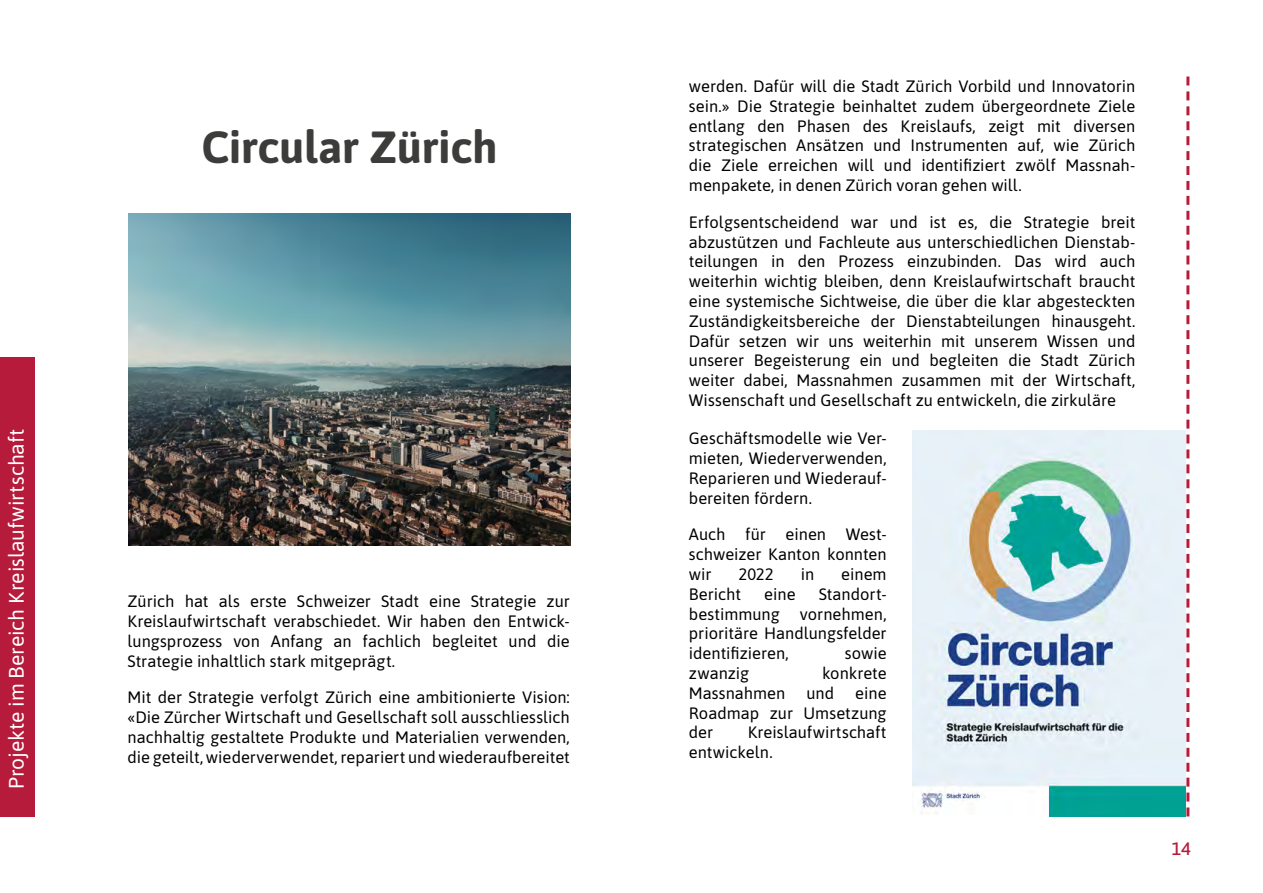
<style>
.page{position:relative;width:1263px;height:893px;background:#fff}
.page>*{position:absolute;margin:0;border:0;box-sizing:border-box;transform-origin:0 0}
.t1{font:700 45px "Asap";color:#3c3c3b}
.t2{font:21px "Asap";letter-spacing:-.005em;color:#fff}
.t3{font:500 18px "Asap";color:#b71b3b}
.t4{font:16.5px/19.8px "Asap";color:#000;text-align:justify}
</style>
<div class="page">
<div style="left:0;top:357px;width:34px;height:459px;background:#b71b3b"></div>
<img style="left:128px;top:214px;width:443px;height:331px">
<img style="left:912px;top:430px;width:273px;height:386px">
<svg style="left:1186px;top:77px;width:3px;height:739px"></svg>
<h1 class="t1" style="left:201px;top:115px;width:298px">Circular Zürich</h1>
<p class="t2" style="left:2px;top:789px;width:362px;rotate:-90deg">Projekte im Bereich Kreislaufwirtschaft</p>
<p class="t4" style="left:128px;top:591px;width:444px">Zürich hat als erste Schweizer Stadt eine Strategie zur Kreislaufwirtschaft verabschiedet. Wir haben den Entwick&shy;lungsprozess von Anfang an fachlich begleitet und die Strategie inhaltlich stark mitgeprägt.</p>
<p class="t4" style="left:128px;top:687px;width:444px">Mit der Strategie verfolgt Zürich eine ambitionierte Vision: «Die Zürcher Wirtschaft und Gesellschaft soll ausschliesslich nachhaltig gestaltete Produkte und Materialien verwenden, die geteilt, wiederverwendet, repariert und wiederaufbereitet</p>
<p class="t4" style="left:689px;top:75px;width:448px">werden. Dafür will die Stadt Zürich Vorbild und Innovatorin sein.» Die Strategie beinhaltet zudem übergeordnete Ziele entlang den Phasen des Kreislaufs, zeigt mit diversen strategischen Ansätzen und Instrumenten auf, wie Zürich die Ziele erreichen will und identifiziert zwölf Massnah&shy;menpakete, in denen Zürich voran gehen will.</p>
<p class="t4" style="left:689px;top:211px;width:448px">Erfolgsentscheidend war und ist es, die Strategie breit abzustützen und Fachleute aus unterschiedlichen Dienstab&shy;teilungen in den Prozess einzubinden. Das wird auch weiterhin wichtig bleiben, denn Kreislaufwirtschaft braucht eine systemische Sichtweise, die über die klar abgesteckten Zuständigkeitsbereiche der Dienstabteilungen hinausgeht.<br>Dafür setzen wir uns weiterhin mit unserem Wissen und unserer Begeisterung ein und begleiten die Stadt Zürich weiter dabei, Massnahmen zusammen mit der Wirtschaft, Wissenschaft und Gesellschaft zu entwickeln, die zirkuläre</p>
<p class="t4" style="left:689px;top:428px;width:199px">Geschäftsmodelle wie Ver&shy;mieten, Wiederverwenden, Reparieren und Wiederauf&shy;bereiten fördern.</p>
<p class="t4" style="left:689px;top:524px;width:199px">Auch für einen West&shy;schweizer Kanton konnten wir</p>
<p class="t4" style="left:738px;top:563px;width:37px">2022</p>
<p class="t4" style="left:801px;top:563px;width:15px">in</p>
<p class="t4" style="left:841px;top:563px;width:47px">einem</p>
<p class="t4" style="left:689px;top:583px;width:54px">Bericht</p>
<p class="t4" style="left:764px;top:583px;width:33px">eine</p>
<p class="t4" style="left:689px;top:583px;width:199px;text-indent:130px">Standort&shy;bestimmung vornehmen, prioritäre Handlungsfelder identifizieren,</p>
<p class="t4" style="left:845px;top:643px;width:43px">sowie</p>
<p class="t4" style="left:689px;top:662px;width:62px">zwanzig</p>
<p class="t4" style="left:822px;top:662px;width:66px">konkrete</p>
<p class="t4" style="left:689px;top:682px;width:98px">Massnahmen</p>
<p class="t4" style="left:806px;top:682px;width:29px">und</p>
<p class="t4" style="left:689px;top:682px;width:199px;text-indent:166px">eine Roadmap zur Umsetzung der</p>
<p class="t4" style="left:689px;top:722px;width:199px;text-indent:59px">Kreislaufwirtschaft entwickeln.</p>
<p class="t3" style="left:1172px;top:836px;width:20px">14</p>
</div>
